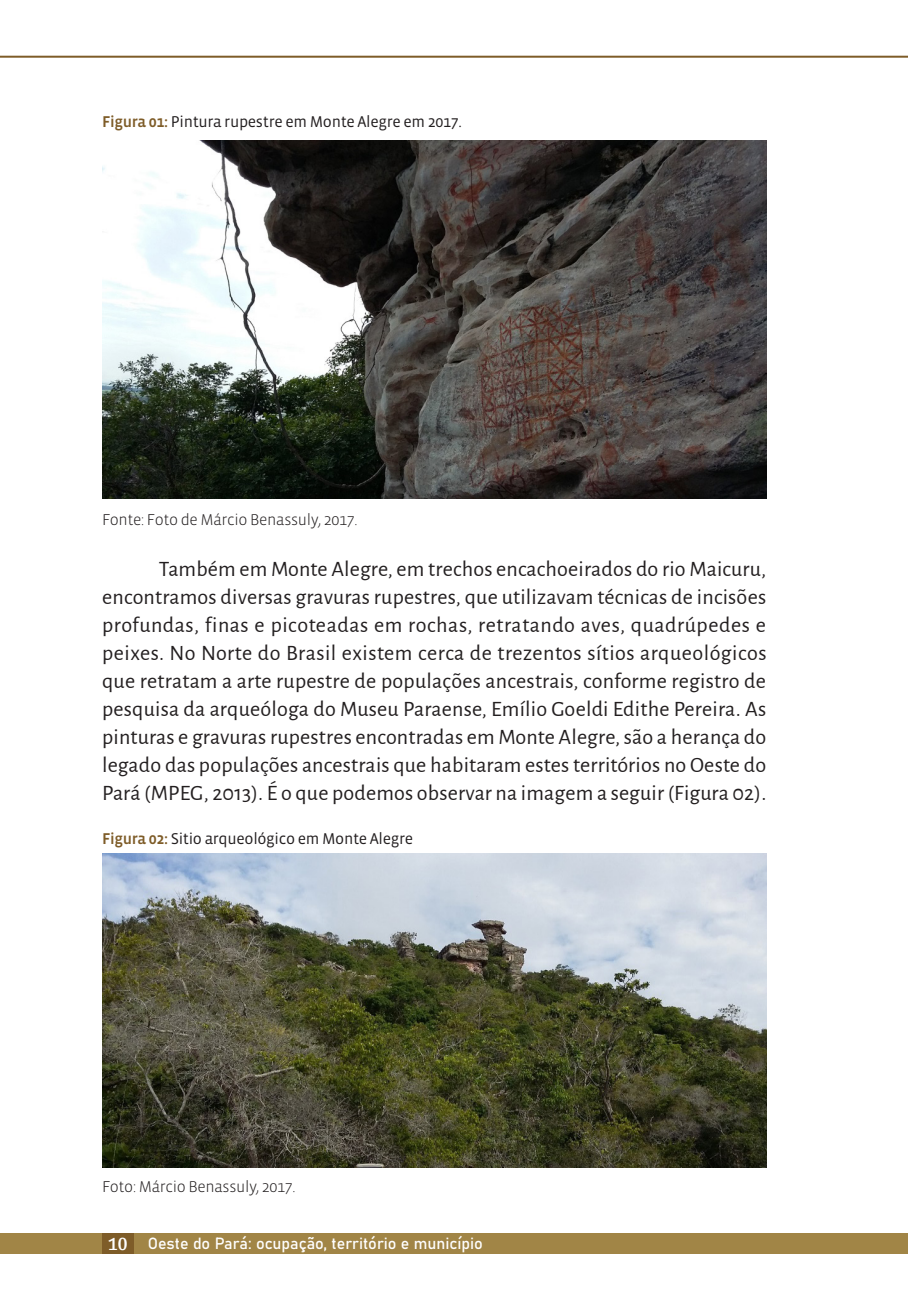
<style>
.page{position:relative;width:908px;height:1304px;background:#fff}
.page>*{position:absolute;margin:0;border:0;box-sizing:border-box;transform-origin:0 0}
.t1{font:22px/28px "Alegreya Sans";letter-spacing:.01em;color:#231f20;text-align:justify}
.t2{font:16px "Vista Sans OT";letter-spacing:-.02em;color:#231f20}
.t3{font:300 16px "Vista Sans OT";letter-spacing:-.02em;color:#231f20}
.t4{font:16px "Bahnschrift";color:#fff}
.s1{font-weight:500;color:#7e5c28}
.s2{font-family:"Sansita";font-size:18px}
</style>
<div class="page">
<div style="left:0;top:1233px;width:907px;height:21px;background:#a18546"></div>
<div style="left:102px;top:1233px;width:32px;height:21px;background:#7e5c28"></div>
<hr style="left:0;top:56px;width:907px;height:2px;background:#7e5c28">
<img style="left:102px;top:140px;width:663px;height:359px">
<img style="left:102px;top:853px;width:663px;height:314px">
<p class="t2" style="left:102px;top:113px;width:361px"><span class="s1">Figura 01:</span> Pintura rupestre em Monte Alegre em 2017.</p>
<p class="t3" style="left:102px;top:511px;width:257px">Fonte: Foto de Márcio Benassuly, 2017.</p>
<p class="t1" style="left:102px;top:553px;width:665px;text-indent:57px">Também em Monte Alegre, em trechos encachoeirados do rio Maicuru, encontramos diversas gravuras rupestres, que utilizavam técnicas de incisões profundas, finas e picoteadas em rochas, retratando aves, quadrúpedes e peixes. No Norte do Brasil existem cerca de trezentos sítios arqueológicos que retratam a arte rupestre de populações ancestrais, conforme registro de pesquisa da arqueóloga do Museu Paraense, Emílio Goeldi Edithe Pereira. As pinturas e gravuras rupestres encontradas em Monte Alegre, são a herança do legado das populações ancestrais que habitaram estes territórios no Oeste do Pará (MPEG, 2013). É o que podemos observar na imagem a seguir (Figura 02).</p>
<p class="t2" style="left:102px;top:830px;width:312px"><span class="s1">Figura 02:</span> Sitio arqueológico em Monte Alegre</p>
<p class="t3" style="left:102px;top:1178px;width:195px">Foto: Márcio Benassuly, 2017.</p>
<p class="t4" style="left:108px;top:1231px;width:376px"><span class="s2">10</span> Oeste do Pará: ocupação, território e município</p>
</div>
